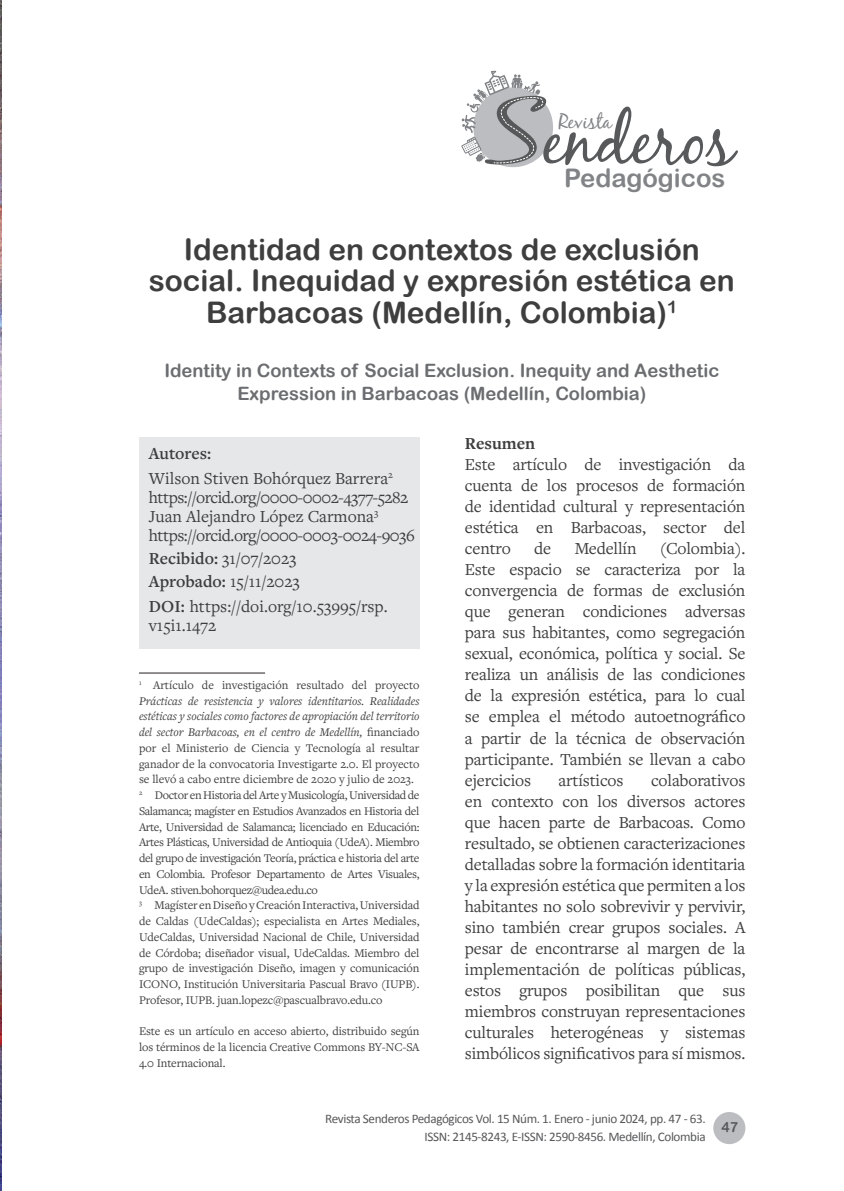
<style>
.page{position:relative;width:844px;height:1191px;background:#fff}
.page>*{position:absolute;margin:0;border:0;box-sizing:border-box;transform-origin:0 0}
.t1{font:29.75px/31.5px "Arial Rounded MT Bold";color:#3e3e3f;text-align:center}
.t2{font:25.55px "Arial Rounded MT Bold";color:#818386}
.t3{font:20.82px "Black Jack";color:#818386}
.t4{font:18.38px/22.8px "Arial Rounded MT Bold";color:#6c6d70;text-align:center}
.t5{font:17.5px/21px "Freight Text Pro";letter-spacing:-.01em;color:#3e3e3f;text-align:justify}
.t6{font:17.5px "Freight Text Pro";letter-spacing:-.03em;color:#3e3e3f}
.t7{font:600 17.5px "Freight Text Pro";color:#3e3e3f}
.t8{font:700 17.5px "Freight Text Pro";color:#3e3e3f}
.t9{font:14px "Arial Rounded MT Bold";color:#57585a}
.t10{font:13.12px/17.5px "Calibri";letter-spacing:-.03em;color:#57585a;text-align:right}
.PIE_DE_PAGINA{font:12.25px/15.8px "Freight Text Pro";letter-spacing:-.01em;color:#3e3e3f;text-align:justify}
.s1{color:#e6e7e9}
.s2{font-weight:600}
.s3{font-style:italic}
</style>
<div class="page">
<div style="left:713px;top:1112px;width:32px;height:32px;background:#bcbdc0;border-radius:50%"></div>
<div style="left:139px;top:437px;width:280px;height:211px;background:#e6e7e9"></div>
<svg style="left:461px;top:71px;width:276px;height:95px"></svg>
<hr style="left:139px;top:672px;width:126px;height:1px;background:#231f20">
<img style="left:0;top:0;width:2px;height:1191px">
<p class="t3" style="left:558px;top:108px;width:55px">Revista</p>
<p class="t2" style="left:564px;top:163px;width:163px">Pedagógicos</p>
<p class="t1" style="left:149px;top:233px;width:587px">Identidad en contextos de exclusión social. Inequidad y expresión estética en<br>Barbacoas (Medellín, Colombia)<sup>1</sup></p>
<p class="t4" style="left:164px;top:359px;width:556px">Identity in Contexts of Social Exclusion. Inequity and Aesthetic<br>Expression in Barbacoas (Medellín, Colombia)</p>
<p class="t7" style="left:149px;top:442px;width:70px">Autores:<span class="s1">1</span></p>
<p class="t5" style="left:149px;top:467px;width:245px">Wilson Stiven Bohórquez Barrera<sup>2</sup></p>
<p class="t6" style="left:149px;top:486px;width:261px">https://orcid.org/0000-0002-4377-5282</p>
<p class="t5" style="left:149px;top:505px;width:231px">Juan Alejandro López Carmona<sup>3</sup></p>
<p class="t6" style="left:149px;top:524px;width:267px">https://orcid.org/0000-0003-0024-9036</p>
<p class="t5" style="left:149px;top:547px;width:149px"><span class="s2">Recibido:</span> 31/07/2023</p>
<p class="t5" style="left:149px;top:570px;width:152px"><span class="s2">Aprobado:</span> 15/11/2023</p>
<p class="t5" style="left:149px;top:596px;width:240px;line-height:19.2px"><span class="s2">DOI:</span> https://doi.org/10.53995/rsp. v15i1.1472</p>
<p class="PIE_DE_PAGINA" style="left:139px;top:676px;width:282px"><sup>1</sup> Artículo de investigación resultado del proyecto <span class="s3">Prácticas de resistencia y valores identitarios. Realidades estéticas y sociales como factores de apropiación del territorio del sector Barbacoas, en el centro de Medellín,</span> financiado por el Ministerio de Ciencia y Tecnología al resultar ganador de la convocatoria Investigarte 2.0. El proyecto se llevó a cabo entre diciembre de 2020 y julio de 2023.</p>
<p class="PIE_DE_PAGINA" style="left:139px;top:787px;width:282px"><sup>2</sup> Doctor en Historia del Arte y Musicología, Universidad de Salamanca; magíster en Estudios Avanzados en Historia del Arte, Universidad de Salamanca; licenciado en Educación:<br>Artes Plásticas, Universidad de Antioquia (UdeA). Miembro del grupo de investigación Teoría, práctica e historia del arte en Colombia. Profesor Departamento de Artes Visuales, UdeA. stiven.bohorquez@udea.edu.co</p>
<p class="PIE_DE_PAGINA" style="left:139px;top:897px;width:282px"><sup>3</sup> Magíster en Diseño y Creación Interactiva, Universidad de Caldas (UdeCaldas); especialista en Artes Mediales, UdeCaldas, Universidad Nacional de Chile, Universidad de Córdoba; diseñador visual, UdeCaldas. Miembro del grupo de investigación Diseño, imagen y comunicación ICONO, Institución Universitaria Pascual Bravo (IUPB).<br>Profesor, IUPB. juan.lopezc@pascualbravo.edu.co</p>
<p class="PIE_DE_PAGINA" style="left:139px;top:1023px;width:282px">Este es un artículo en acceso abierto, distribuido según los términos de la licencia Creative Commons BY-NC-SA 4.0 Internacional.</p>
<p class="t8" style="left:465px;top:432px;width:72px">Resumen</p>
<p class="t5" style="left:465px;top:453px;width:282px">Este artículo de investigación da cuenta de los procesos de formación de identidad cultural y representación estética en Barbacoas, sector del centro</p>
<p class="t5" style="left:465px;top:537px;width:282px;text-indent:195px">(Colombia).<br>Este espacio se caracteriza por la convergencia de formas de exclusión que generan condiciones adversas para sus habitantes, como segregación sexual, económica, política y social. Se realiza un análisis de las condiciones de la expresión estética, para lo cual se emplea el método autoetnográfico a partir de la técnica de observación participante. También se llevan a cabo ejercicios</p>
<p class="t5" style="left:534px;top:537px;width:19px">de</p>
<p class="t5" style="left:574px;top:537px;width:63px">Medellín</p>
<p class="t5" style="left:465px;top:768px;width:282px;text-indent:186px">colaborativos en contexto con los diversos actores que hacen parte de Barbacoas. Como resultado, se obtienen caracterizaciones detalladas sobre la formación identitaria y la expresión estética que permiten a los habitantes no solo sobrevivir y pervivir, sino también crear grupos sociales. A pesar de encontrarse al margen de la implementación de políticas públicas, estos grupos posibilitan que sus miembros construyan representaciones culturales heterogéneas y sistemas simbólicos significativos para sí mismos.</p>
<p class="t5" style="left:558px;top:768px;width:66px">artísticos</p>
<p class="t10" style="left:325px;top:1110px;width:382px">Revista Senderos Pedagógicos Vol. 15 Núm. 1. Enero - junio 2024, pp. 47 - 63.<br>ISSN: 2145-8243, E-ISSN: 2590-8456. Medellín, Colombia</p>
<p class="t9" style="left:721px;top:1118px;width:18px">47</p>
</div>
